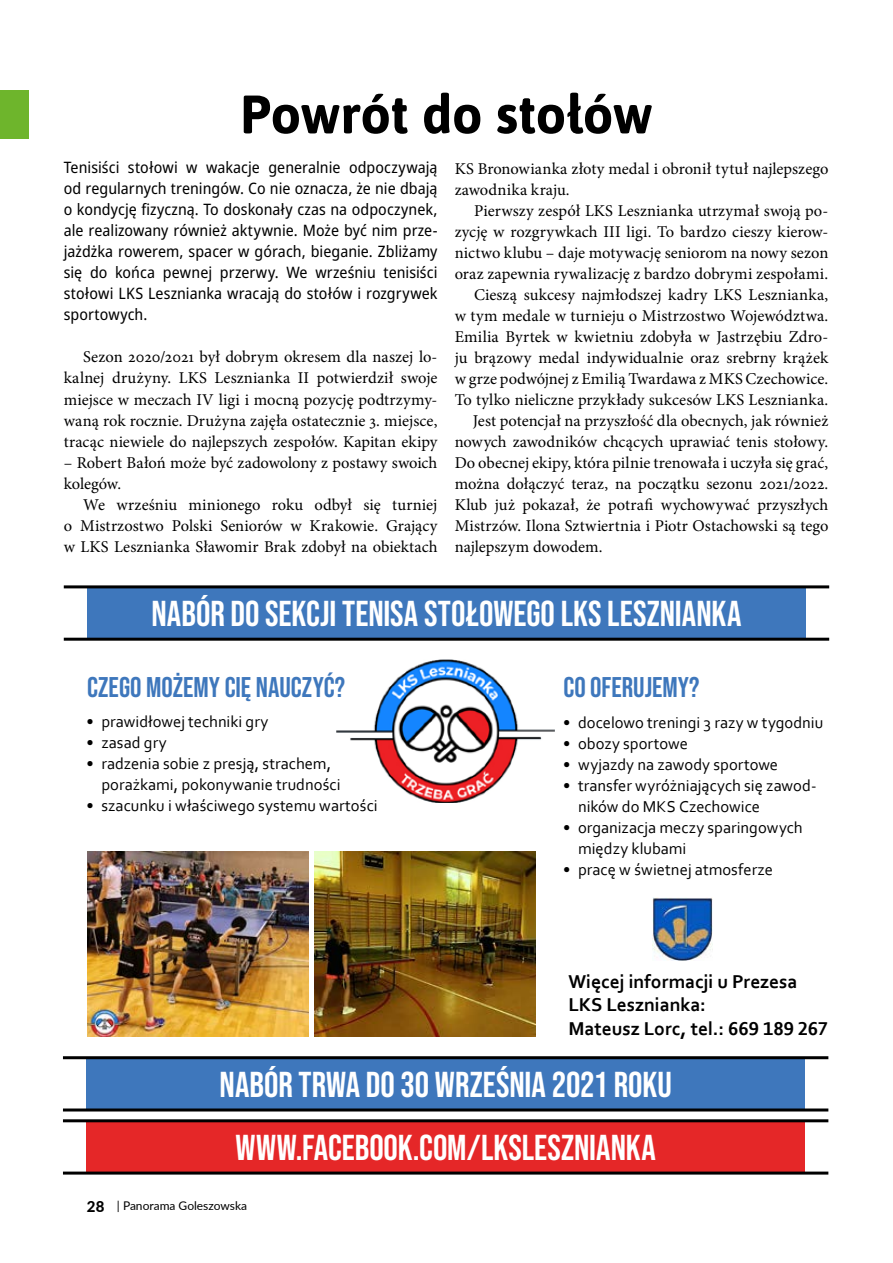
<style>
.page{position:relative;width:893px;height:1263px;background:#fff}
.page>*{position:absolute;margin:0;border:0;box-sizing:border-box;transform-origin:0 0}
.t1{font:700 54px "Asap";letter-spacing:-.005em;color:#000}
.t2{font:36px/63px "Bebas Neue";color:#fff;text-align:center}
.t3{font:28.5px "Bebas Neue";color:#3e77bc}
.t4{font:700 19.5px/23.4px "Corbel";color:#000}
.t5{font:16.5px/21px "Minion Pro";letter-spacing:.005em;color:#000;text-align:justify}
.t6{font:16.5px/21px "Corbel";color:#000}
.t7{font:semi-condensed 15.75px/21px "Noto Sans";letter-spacing:.005em;color:#000;text-align:justify}
.t8{font:12px "Lato";color:#000}
.s1{font-weight:800;font-size:15px}
</style>
<div class="page">
<div style="left:87px;top:587px;width:719px;height:52px;background:#3e77bc"></div>
<div style="left:87px;top:1058px;width:718px;height:52px;background:#3e77bc"></div>
<div style="left:87px;top:1121px;width:718px;height:52px;background:#e52728"></div>
<img style="left:336px;top:659px;width:219px;height:143px">
<hr style="left:64px;top:585px;width:765px;height:3px;background:#000">
<hr style="left:63px;top:1056px;width:765px;height:3px;background:#000">
<hr style="left:63px;top:1119px;width:765px;height:3px;background:#000">
<hr style="left:64px;top:638px;width:765px;height:3px;background:#000">
<hr style="left:63px;top:1108px;width:765px;height:3px;background:#000">
<hr style="left:63px;top:1171px;width:765px;height:3px;background:#000">
<img style="left:652px;top:897px;width:61px;height:63px">
<img style="left:87px;top:852px;width:222px;height:184px">
<img style="left:314px;top:852px;width:221px;height:184px">
<div style="left:0;top:90px;width:29px;height:48px;background:#6eb52c"></div>
<h1 class="t1" style="left:240px;top:76px;width:414px">Powrót do stołów</h1>
<p class="t7" style="left:64px;top:157px;width:375px">Tenisiści stołowi w wakacje generalnie odpoczywają od regularnych treningów. Co nie oznacza, że nie dbają o kondycję fizyczną. To doskonały czas na odpoczynek, ale realizowany również aktywnie. Może być nim prze&shy;jażdżka rowerem, spacer w górach, bieganie. Zbliżamy się do końca pewnej przerwy. We wrześniu tenisiści stołowi LKS Lesznianka wracają do stołów i rozgrywek sportowych.</p>
<p class="t5" style="left:64px;top:347px;width:375px;text-indent:20px">Sezon 2020/2021 był dobrym okresem dla naszej lo&shy;kalnej drużyny. LKS Lesznianka II potwierdził swoje miejsce w meczach IV ligi i mocną pozycję podtrzymy&shy;waną rok rocznie. Drużyna zajęła ostatecznie 3. miejsce, tracąc niewiele do najlepszych zespołów. Kapitan ekipy</p>
<p class="t5" style="left:64px;top:452px;width:375px">– Robert Bałoń może być zadowolony z postawy swoich kolegów.</p>
<p class="t5" style="left:64px;top:494px;width:375px;text-indent:20px">We wrześniu minionego roku odbył się turniej o Mistrzostwo Polski Seniorów w Krakowie. Grający w LKS Lesznianka Sławomir Brak zdobył na obiektach</p>
<p class="t5" style="left:455px;top:158px;width:375px">KS Bronowianka złoty medal i obronił tytuł najlepszego zawodnika kraju.</p>
<p class="t5" style="left:474px;top:200px;width:356px">Pierwszy zespół LKS Lesznianka utrzymał swoją po-</p>
<p class="t5" style="left:455px;top:221px;width:375px">zycję w rozgrywkach III ligi. To bardzo cieszy kierow-</p>
<p class="t5" style="left:455px;top:243px;width:375px">nictwo klubu – daje motywację seniorom na nowy sezon</p>
<p class="t5" style="left:455px;top:264px;width:375px">oraz zapewnia rywalizację z bardzo dobrymi zespołami.</p>
<p class="t5" style="left:474px;top:285px;width:356px">Cieszą sukcesy najmłodszej kadry LKS Lesznianka,</p>
<p class="t5" style="left:455px;top:306px;width:375px">w tym medale w turnieju o Mistrzostwo Województwa.</p>
<p class="t5" style="left:455px;top:327px;width:375px">Emilia Byrtek w kwietniu zdobyła w Jastrzębiu Zdro-</p>
<p class="t5" style="left:455px;top:348px;width:375px">ju brązowy medal indywidualnie oraz srebrny krążek</p>
<p class="t5" style="left:455px;top:369px;width:375px">w grze podwójnej z Emilią Twardawa z MKS Czechowice.</p>
<p class="t5" style="left:455px;top:390px;width:375px">To tylko nieliczne przykłady sukcesów LKS Lesznianka.</p>
<p class="t5" style="left:473px;top:411px;width:357px">Jest potencjał na przyszłość dla obecnych, jak również</p>
<p class="t5" style="left:455px;top:432px;width:375px">nowych zawodników chcących uprawiać tenis stołowy.</p>
<p class="t5" style="left:455px;top:453px;width:375px">Do obecnej ekipy, która pilnie trenowała i uczyła się grać,</p>
<p class="t5" style="left:455px;top:474px;width:375px">można dołączyć teraz, na początku sezonu 2021/2022.</p>
<p class="t5" style="left:455px;top:495px;width:375px">Klub już pokazał, że potrafi wychowywać przyszłych</p>
<p class="t5" style="left:455px;top:516px;width:375px">Mistrzów. Ilona Sztwiertnia i Piotr Ostachowski są tego</p>
<p class="t5" style="left:455px;top:537px;width:149px">najlepszym dowodem.</p>
<h2 class="t2" style="left:151px;top:582px;width:591px">NABÓR DO SEKCJI TENISA STOŁOWEGO LKS LESZNIANKA</h2>
<h3 class="t3" style="left:87px;top:671px;width:260px">CZEGO MOŻEMY CIĘ NAUCZYĆ?</h3>
<h3 class="t3" style="left:563px;top:671px;width:138px">CO OFERUJEMY?</h3>
<p class="t6" style="left:86px;top:710px;width:183px">• prawidłowej techniki gry</p>
<p class="t6" style="left:86px;top:731px;width:82px">• zasad gry</p>
<p class="t6" style="left:101px;top:752px;width:241px;text-indent:-15px">• radzenia sobie z presją, strachem, porażkami, pokonywanie trudności</p>
<p class="t6" style="left:86px;top:794px;width:293px">• szacunku i właściwego systemu wartości</p>
<p class="t6" style="left:563px;top:712px;width:262px">• docelowo treningi 3 razy w tygodniu</p>
<p class="t6" style="left:563px;top:733px;width:126px">• obozy sportowe</p>
<p class="t6" style="left:563px;top:754px;width:217px">• wyjazdy na zawody sportowe</p>
<p class="t6" style="left:578px;top:775px;width:240px;text-indent:-15px">• transfer wyróżniających się zawod&shy;ników do MKS Czechowice</p>
<p class="t6" style="left:578px;top:817px;width:226px;text-indent:-15px">• organizacja meczy sparingowych między klubami</p>
<p class="t6" style="left:563px;top:859px;width:211px">• pracę w świetnej atmosferze</p>
<p class="t4" style="left:568px;top:969px;width:261px">Więcej informacji u Prezesa<br>LKS Lesznianka:<br>Mateusz Lorc, tel.: 669 189 267</p>
<h2 class="t2" style="left:219px;top:1052px;width:454px">NABÓR TRWA DO 30 WRZEŚNIA 2021 ROKU<br>WWW.FACEBOOK.COM/LKSLESZNIANKA</h2>
<p class="t8" style="left:87px;top:1197px;width:162px"><span class="s1">28</span> | Panorama Goleszowska</p>
</div>
